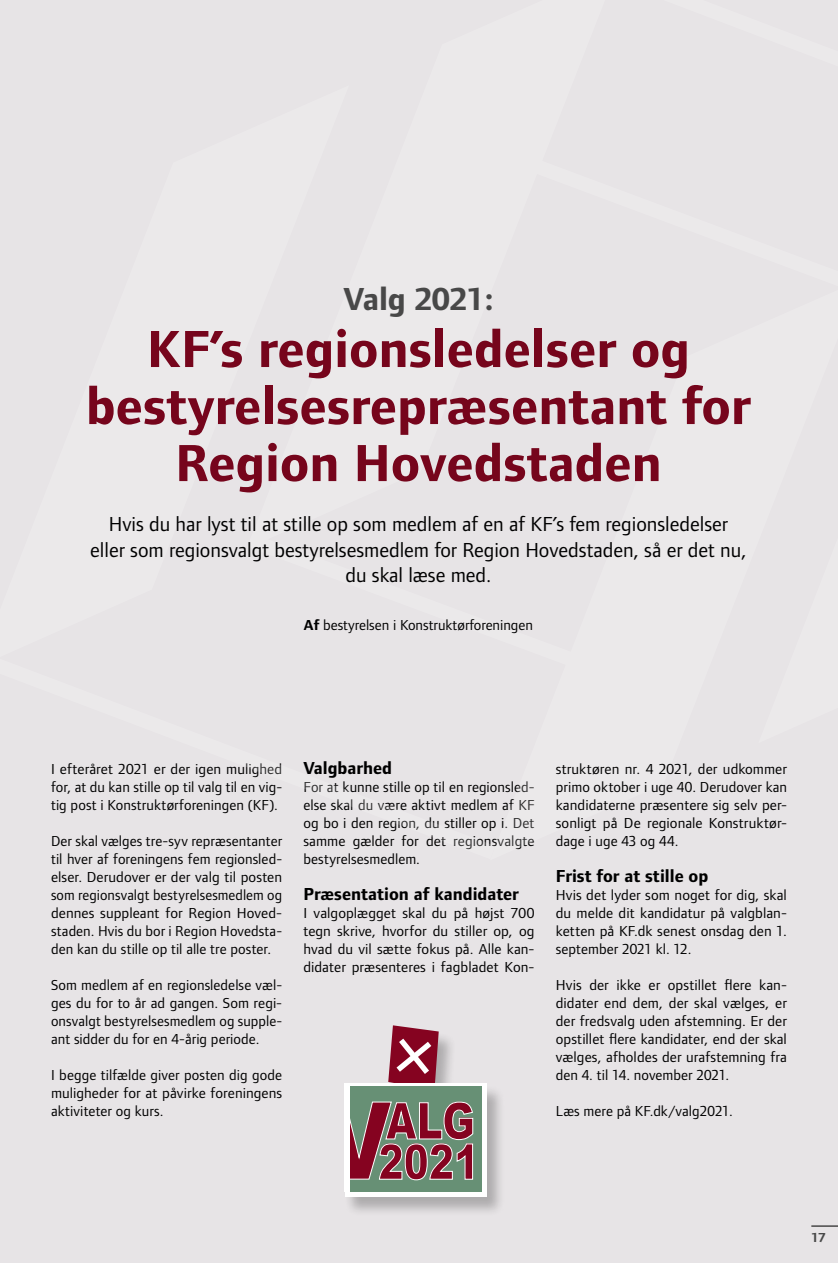
<style>
.page{position:relative;width:838px;height:1263px;background:#e7e4e6}
.page>*{position:absolute;margin:0;border:0;box-sizing:border-box;transform-origin:0 0}
.t1{font:900 107.7px "Arial";color:#850320;scale:.78 1}
.t2{font:700 54px/57px "Foundry Form Sans";color:#76051c;text-align:center}
.t3{font:900 50.55px "Arial";color:#850320;scale:.78 1}
.t4{font:900 48.45px "Arial";color:#850320;scale:.78 1}
.t5{font:700 33px "Foundry Form Sans";color:#484848}
.t6{font:21px/25.2px "Foundry Form Sans";color:#000;text-align:center}
.t7{font:700 18px "Foundry Form Sans";color:#000}
.t8{font:15px/18px "Foundry Form Sans";letter-spacing:.005em;color:#000;text-align:justify}
.t9{font:700 13.5px "Foundry Form Sans";color:#484848}
.s1{font-weight:700}
</style>
<div class="page">
<div style="left:343px;top:1027px;width:162px;height:190px;background:#000;opacity:.25"></div>
<div style="left:345px;top:1084px;width:142px;height:113px;background:#fff"></div>
<div style="left:349px;top:1087px;width:133px;height:105px;background:#679075"></div>
<svg style="left:388px;top:1025px;width:51px;height:59px;background:#a3475b"></svg>
<div style="left:344px;top:1084px;width:5px;height:108px;background:#fff"></div>
<svg style="left:349px;top:1101px;width:124px;height:79px"></svg>
<hr style="left:811px;top:1225px;width:27px;height:2px;background:#484848">
<h3 class="t5" style="left:343px;top:281px;width:152px">Valg 2021:</h3>
<h2 class="t2" style="left:86px;top:320px;width:666px">KF’s regionsledelser og bestyrelsesrepræsentant for<br>Region Hovedstaden</h2>
<h3 class="t6" style="left:90px;top:512px;width:658px">Hvis du har lyst til at stille op som medlem af en af KF’s fem regionsledelser eller som regionsvalgt bestyrelsesmedlem for Region Hovedstaden, så er det nu, du skal læse med.</h3>
<p class="t8" style="left:304px;top:616px;width:230px"><span class="s1">Af</span> bestyrelsen i Konstruktørforeningen</p>
<p class="t8" style="left:51px;top:760px;width:233px">I efteråret 2021 er der igen mulighed for, at du kan stille op til valg til en vig&shy;tig post i Konstruktørforeningen (KF).</p>
<p class="t8" style="left:51px;top:832px;width:233px">Der skal vælges tre-syv repræsentanter til hver af foreningens fem regionsled&shy;elser. Derudover er der valg til posten som regionsvalgt bestyrelsesmedlem og dennes suppleant for Region Hoved&shy;staden. Hvis du bor i Region Hovedsta&shy;den kan du stille op til alle tre poster.</p>
<p class="t8" style="left:51px;top:976px;width:233px">Som medlem af en regionsledelse væl&shy;ges du for to år ad gangen. Som regi&shy;onsvalgt bestyrelsesmedlem og supple&shy;ant sidder du for en 4-årig periode.</p>
<p class="t8" style="left:51px;top:1066px;width:233px">I begge tilfælde giver posten dig gode muligheder for at påvirke foreningens aktiviteter og kurs.</p>
<p class="t7" style="left:303px;top:758px;width:90px">Valgbarhed</p>
<p class="t8" style="left:303px;top:778px;width:233px">For at kunne stille op til en regionsled&shy;else skal du være aktivt medlem af KF og bo i den region, du stiller op i. Det samme gælder for det regionsvalgte bestyrelsesmedlem.</p>
<p class="t7" style="left:303px;top:884px;width:217px">Præsentation af kandidater</p>
<p class="t8" style="left:303px;top:904px;width:233px">I valgoplægget skal du på højst 700 tegn skrive, hvorfor du stiller op, og hvad du vil sætte fokus på. Alle kan&shy;didater præsenteres i fagbladet Kon-</p>
<h1 class="t1" style="left:326px;top:1062px;width:85px">V</h1>
<h3 class="t3" style="left:386px;top:1084px;width:116px">ALG</h3>
<h3 class="t4" style="left:378px;top:1127px;width:131px">2021</h3>
<p class="t8" style="left:556px;top:760px;width:233px">struktøren nr. 4 2021, der udkommer primo oktober i uge 40. Derudover kan kandidaterne præsentere sig selv per&shy;sonligt på De regionale Konstruktør&shy;dage i uge 43 og 44.</p>
<p class="t7" style="left:556px;top:866px;width:154px">Frist for at stille op</p>
<p class="t8" style="left:556px;top:886px;width:233px">Hvis det lyder som noget for dig, skal du melde dit kandidatur på valgblan&shy;ketten på KF.dk senest onsdag den 1. september 2021 kl. 12.</p>
<p class="t8" style="left:556px;top:976px;width:233px">Hvis der ikke er opstillet flere kan&shy;didater end dem, der skal vælges, er der fredsvalg uden afstemning. Er der opstillet flere kandidater, end der skal vælges, afholdes der urafstemning fra den 4. til 14. november 2021.</p>
<p class="t8" style="left:556px;top:1102px;width:178px">Læs mere på KF.dk/valg2021.</p>
<p class="t9" style="left:811px;top:1230px;width:16px">17</p>
</div>
